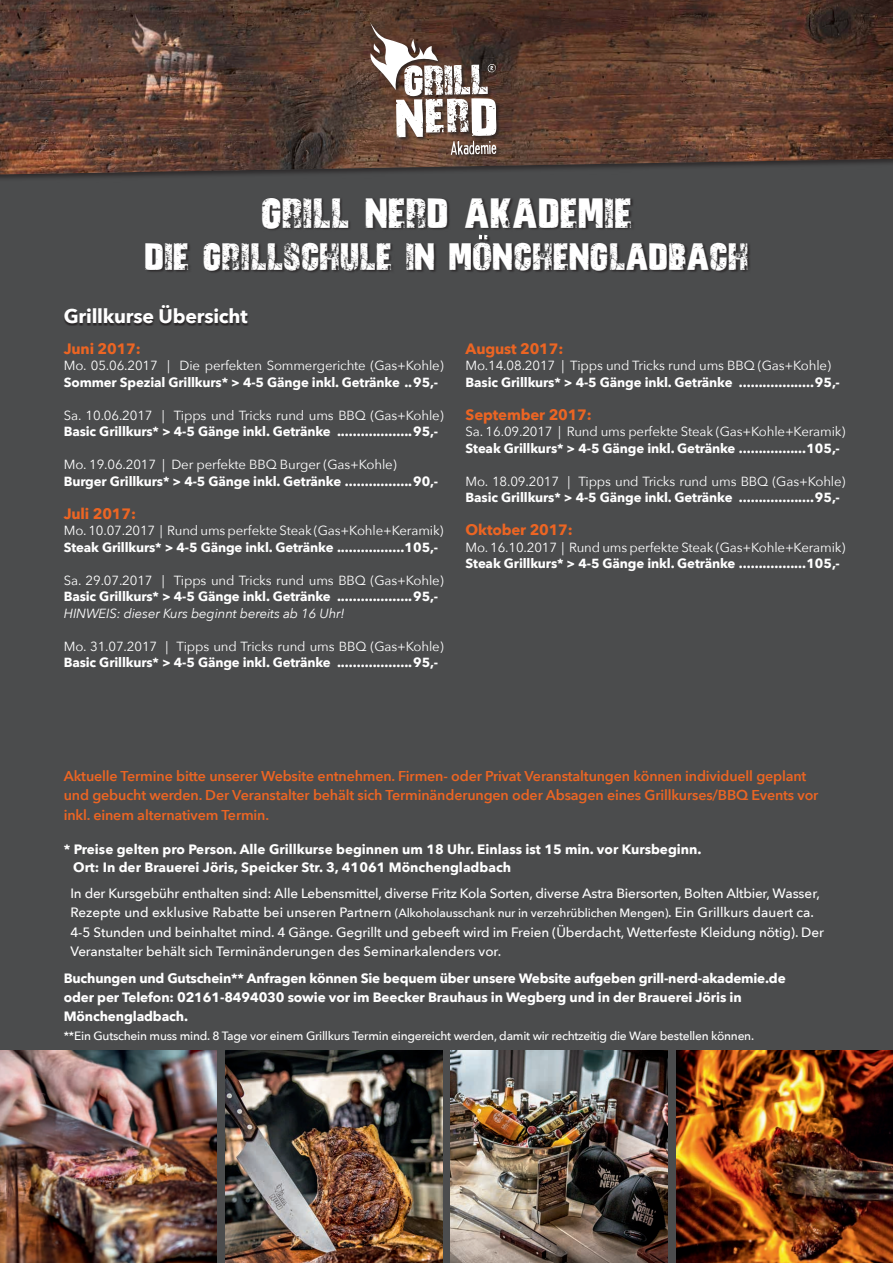
<style>
.page{position:relative;width:893px;height:1263px;background:#fff}
.page>*{position:absolute;margin:0;border:0;box-sizing:border-box;transform-origin:0 0}
.t1{font:44.7px "No Rverence";letter-spacing:.015em;color:#fff}
.t2{font:40.35px "No Rverence";letter-spacing:.01em;color:#fff}
.t3{font:700 19.5px "Avenir Next";letter-spacing:-.01em;color:#fff}
.t4{font:700 15px "Avenir Next";letter-spacing:-.01em;color:#ec6523}
.t5{font:600 14.25px/19.5px "Avenir Next";letter-spacing:-.01em;color:#ec6523}
.t6{font:500 13.5px/19.5px "Avenir Next";letter-spacing:-.01em;color:#fff}
.t7{font:700 13.5px/18.8px "Avenir Next";letter-spacing:-.01em;color:#fff}
.t8{font:700 13.2px "Avenir Next";letter-spacing:-.01em;color:#fff}
.t9{font:13.2px "Avenir Next";letter-spacing:-.01em;color:#fff}
.t10{font:italic 13.2px "Avenir Next";letter-spacing:-.01em;color:#fff}
.t11{font:500 12px "Avenir Next";letter-spacing:-.02em;color:#fff}
.s1{font-size:12px}
</style>
<div class="page">
<div style="left:0;top:182px;width:893px;height:1081px;background:#4b4c4d"></div>
<div style="left:64px;top:306px;width:185px;height:20px;background:#231f20;opacity:.85"></div>
<img style="left:0;top:1050px;width:217px;height:213px">
<img style="left:225px;top:1050px;width:217px;height:213px">
<img style="left:451px;top:1050px;width:217px;height:213px">
<img style="left:676px;top:1050px;width:217px;height:213px">
<div style="left:145px;top:197px;width:606px;height:77px;background:#231f20;opacity:.75"></div>
<div style="left:478px;top:234px;width:13px;height:9px;background:#231f20;opacity:.75"></div>
<svg style="left:479px;top:235px;width:8px;height:4px"></svg>
<div style="left:0;top:0;width:893px;height:182px;background:#231f20;opacity:.75"></div>
<img style="left:0;top:0;width:893px;height:174px">
<div style="left:369px;top:22px;width:133px;height:138px;background:#231f20;opacity:.75"></div>
<svg style="left:370px;top:22px;width:126px;height:133px"></svg>
<h1 class="t1" style="left:261px;top:187px;width:372px">GRILL NERD AKADEMIE</h1>
<h2 class="t2" style="left:145px;top:233px;width:605px">DIE GRILLSCHULE IN MONCHENGLADBACH</h2>
<h3 class="t3" style="left:64px;top:299px;width:185px">Grillkurse Übersicht</h3>
<p class="t4" style="left:64px;top:335px;width:78px">Juni 2017:</p>
<p class="t9" style="left:64px;top:354px;width:381px">Mo. 05.06.2017 | Die perfekten Sommergerichte (Gas+Kohle)</p>
<p class="t8" style="left:64px;top:371px;width:376px">Sommer Spezial Grillkurs* &gt; 4-5 Gänge inkl. Getränke ..95,-</p>
<p class="t9" style="left:64px;top:404px;width:381px">Sa. 10.06.2017 | Tipps und Tricks rund ums BBQ (Gas+Kohle)</p>
<p class="t8" style="left:64px;top:420px;width:376px">Basic Grillkurs* &gt; 4-5 Gänge inkl. Getränke ...................95,-</p>
<p class="t9" style="left:64px;top:453px;width:334px">Mo. 19.06.2017 | Der perfekte BBQ Burger (Gas+Kohle)</p>
<p class="t8" style="left:64px;top:470px;width:376px">Burger Grillkurs* &gt; 4-5 Gänge inkl. Getränke .................90,-</p>
<p class="t4" style="left:64px;top:500px;width:74px">Juli 2017:</p>
<p class="t9" style="left:64px;top:519px;width:381px">Mo. 10.07.2017 | Rund ums perfekte Steak (Gas+Kohle+Keramik)</p>
<p class="t8" style="left:64px;top:536px;width:376px">Steak Grillkurs* &gt; 4-5 Gänge inkl. Getränke .................105,-</p>
<p class="t9" style="left:64px;top:569px;width:381px">Sa. 29.07.2017 | Tipps und Tricks rund ums BBQ (Gas+Kohle)</p>
<p class="t8" style="left:64px;top:585px;width:376px">Basic Grillkurs* &gt; 4-5 Gänge inkl. Getränke ...................95,-</p>
<p class="t10" style="left:64px;top:602px;width:282px">HINWEIS: dieser Kurs beginnt bereits ab 16 Uhr!</p>
<p class="t9" style="left:64px;top:635px;width:381px">Mo. 31.07.2017 | Tipps und Tricks rund ums BBQ (Gas+Kohle)</p>
<p class="t8" style="left:64px;top:651px;width:376px">Basic Grillkurs* &gt; 4-5 Gänge inkl. Getränke ...................95,-</p>
<p class="t4" style="left:466px;top:335px;width:99px">August 2017:</p>
<p class="t9" style="left:466px;top:354px;width:367px">Mo.14.08.2017 | Tipps und Tricks rund ums BBQ (Gas+Kohle)</p>
<p class="t8" style="left:466px;top:371px;width:376px">Basic Grillkurs* &gt; 4-5 Gänge inkl. Getränke ...................95,-</p>
<p class="t4" style="left:466px;top:401px;width:128px">September 2017:</p>
<p class="t9" style="left:466px;top:420px;width:381px">Sa. 16.09.2017 | Rund ums perfekte Steak (Gas+Kohle+Keramik)</p>
<p class="t8" style="left:466px;top:437px;width:376px">Steak Grillkurs* &gt; 4-5 Gänge inkl. Getränke .................105,-</p>
<p class="t9" style="left:466px;top:470px;width:381px">Mo. 18.09.2017 | Tipps und Tricks rund ums BBQ (Gas+Kohle)</p>
<p class="t8" style="left:466px;top:486px;width:376px">Basic Grillkurs* &gt; 4-5 Gänge inkl. Getränke ...................95,-</p>
<p class="t4" style="left:466px;top:517px;width:109px">Oktober 2017:</p>
<p class="t9" style="left:466px;top:536px;width:381px">Mo. 16.10.2017 | Rund ums perfekte Steak (Gas+Kohle+Keramik)</p>
<p class="t8" style="left:466px;top:552px;width:376px">Steak Grillkurs* &gt; 4-5 Gänge inkl. Getränke .................105,-</p>
<p class="t5" style="left:64px;top:766px;width:756px">Aktuelle Termine bitte unserer Website entnehmen. Firmen- oder Privat Veranstaltungen können individuell geplant und gebucht werden. Der Veranstalter behält sich Terminänderungen oder Absagen eines Grillkurses/BBQ Events vor inkl. einem alternativem Termin.</p>
<p class="t7" style="left:73px;top:840px;width:630px;line-height:18px;text-indent:-9px">* Preise gelten pro Person. Alle Grillkurse beginnen um 18 Uhr. Einlass ist 15 min. vor Kursbeginn.<br>Ort: In der Brauerei Jöris, Speicker Str. 3, 41061 Mönchengladbach</p>
<p class="t6" style="left:70px;top:883px;width:755px">In der Kursgebühr enthalten sind: Alle Lebensmittel, diverse Fritz Kola Sorten, diverse Astra Biersorten, Bolten Altbier, Wasser, Rezepte und exklusive Rabatte bei unseren Partnern <span class="s1">(Alkoholausschank nur in verzehrüblichen Mengen)</span>. Ein Grillkurs dauert ca.<br>4-5 Stunden und beinhaltet mind. 4 Gänge. Gegrillt und gebeeft wird im Freien (Überdacht, Wetterfeste Kleidung nötig). Der Veranstalter behält sich Terminänderungen des Seminarkalenders vor.</p>
<p class="t7" style="left:64px;top:969px;width:723px">Buchungen und Gutschein** Anfragen können Sie bequem über unsere Website aufgeben grill-nerd-akademie.de oder per Telefon: 02161-8494030 sowie vor im Beecker Brauhaus in Wegberg und in der Brauerei Jöris in<br>Mönchengladbach.</p>
<p class="t11" style="left:64px;top:1026px;width:692px">**Ein Gutschein muss mind. 8 Tage vor einem Grillkurs Termin eingereicht werden, damit wir rechtzeitig die Ware bestellen können.</p>
</div>
